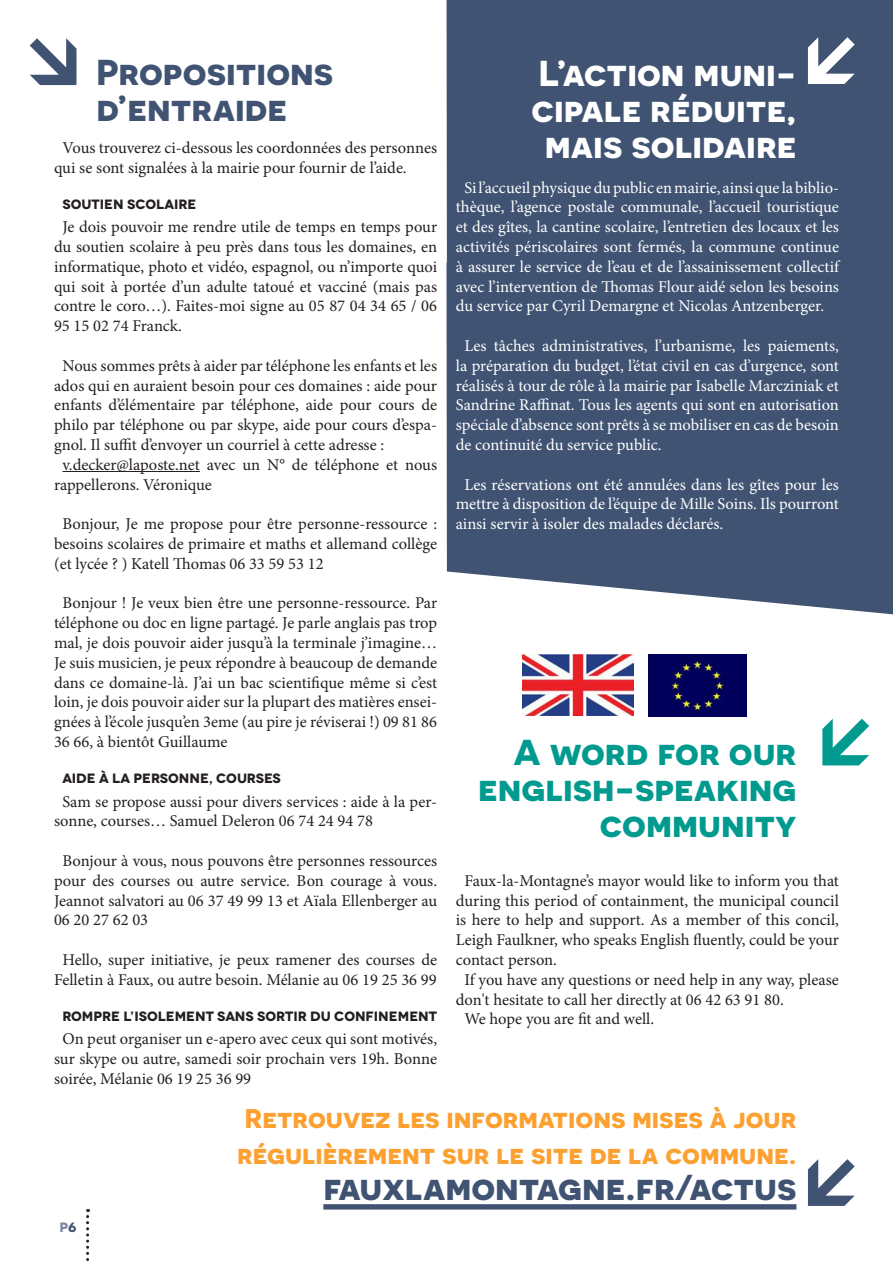
<style>
.page{position:relative;width:893px;height:1263px;background:#fff}
.page>*{position:absolute;margin:0;border:0;box-sizing:border-box;transform-origin:0 0}
.t1{font:700 36px/36px "Novecentosanswide";color:#405372}
.t2{font:700 36px/36px "Novecentosanswide";color:#fff;text-align:center}
.t3{font:700 36px/36px "Novecentosanswide";color:#009a8e;text-align:right}
.t4{font:700 27px/36px "Novecentosanswide";color:#fca131}
.t5{font:16.5px/19.8px "Minion Pro";color:#241f1f;text-align:justify}
.t6{font:16.5px/19.8px "Minion Pro";color:#fff;text-align:justify}
.t7{font:700 13.5px "Novecentowide";color:#241f1f}
.t8{font:700 13.5px "Novecentowide";color:#8087a1}
.s1{color:#405372}
</style>
<div class="page">
<svg style="left:86px;top:1209px;width:3px;height:53px"></svg>
<svg style="left:446px;top:262px;width:447px;height:352px;background:#4d5f7b"></svg>
<div style="left:447px;top:0;width:446px;height:305px;background:#405372"></div>
<hr style="left:63px;top:471px;width:137px;height:1px;background:#241f1f">
<svg style="left:30px;top:38px;width:46px;height:47px"></svg>
<svg style="left:822px;top:719px;width:47px;height:46px"></svg>
<svg style="left:808px;top:37px;width:47px;height:47px"></svg>
<img style="left:522px;top:655px;width:111px;height:61px">
<img style="left:648px;top:655px;width:99px;height:61px">
<div style="left:323px;top:1204px;width:473px;height:5px;background:#405372"></div>
<svg style="left:808px;top:1159px;width:47px;height:47px"></svg>
<h1 class="t1" style="left:96px;top:53px;width:238px">Propositions d’entraide</h1>
<h1 class="t2" style="left:532px;top:55px;width:266px">L’action muni&shy;cipale réduite, mais solidaire</h1>
<p class="t6" style="left:456px;top:178px;width:385px;text-indent:9px">Si l’accueil physique du public en mairie, ainsi que la biblio&shy;thèque, l’agence postale communale, l’accueil touristique et des gîtes, la cantine scolaire, l’entretien des locaux et les activités périscolaires sont fermés, la commune continue à assurer le service de l’eau et de l’assainissement collectif avec l’intervention de Thomas Flour aidé selon les besoins du service par Cyril Demargne et Nicolas Antzenberger.</p>
<p class="t6" style="left:456px;top:336px;width:385px;text-indent:9px">Les tâches administratives, l’urbanisme, les paiements, la préparation du budget, l’état civil en cas d’urgence, sont réalisés à tour de rôle à la mairie par Isabelle Marcziniak et Sandrine Raffinat. Tous les agents qui sont en autorisation spéciale d’absence sont prêts à se mobiliser en cas de besoin de continuité du service public.</p>
<p class="t6" style="left:456px;top:475px;width:385px;text-indent:9px">Les réservations ont été annulées dans les gîtes pour les mettre à disposition de l’équipe de Mille Soins. Ils pourront ainsi servir à isoler des malades déclarés.</p>
<p class="t5" style="left:54px;top:138px;width:385px;text-indent:9px">Vous trouverez ci-dessous les coordonnées des personnes qui se sont signalées à la mairie pour fournir de l’aide.</p>
<p class="t7" style="left:63px;top:196px;width:135px">SOUTIEN SCOLAIRE</p>
<p class="t5" style="left:54px;top:217px;width:385px;text-indent:9px">Je dois pouvoir me rendre utile de temps en temps pour du soutien scolaire à peu près dans tous les domaines, en informatique, photo et vidéo, espagnol, ou n’importe quoi qui soit à portée d’un adulte tatoué et vacciné (mais pas contre le coro…). Faites-moi signe au 05 87 04 34 65 / 06<br>95 15 02 74 Franck.</p>
<p class="t5" style="left:63px;top:356px;width:376px">Nous sommes prêts à aider par téléphone les enfants et les</p>
<p class="t5" style="left:54px;top:376px;width:385px">ados qui en auraient besoin pour ces domaines : aide pour</p>
<p class="t5" style="left:54px;top:395px;width:385px">enfants d’élémentaire par téléphone, aide pour cours de</p>
<p class="t5" style="left:54px;top:415px;width:385px">philo par téléphone ou par skype, aide pour cours d’espa-</p>
<p class="t5" style="left:54px;top:435px;width:332px">gnol. Il suffit d’envoyer un courriel à cette adresse :</p>
<p class="t5" style="left:63px;top:455px;width:376px">v.decker@laposte.net avec un N° de téléphone et nous</p>
<p class="t5" style="left:54px;top:475px;width:159px">rappellerons. Véronique</p>
<p class="t5" style="left:54px;top:514px;width:385px;text-indent:9px">Bonjour, Je me propose pour être personne-ressource : besoins scolaires de primaire et maths et allemand collège (et lycée ? ) Katell Thomas 06 33 59 53 12</p>
<p class="t5" style="left:54px;top:593px;width:385px;text-indent:9px">Bonjour ! Je veux bien être une personne-ressource. Par téléphone ou doc en ligne partagé. Je parle anglais pas trop mal, je dois pouvoir aider jusqu’à la terminale j’imagine… Je suis musicien, je peux répondre à beaucoup de demande dans ce domaine-là. J’ai un bac scientifique même si c’est loin, je dois pouvoir aider sur la plupart des matières ensei&shy;gnées à l’école jusqu’en 3eme (au pire je réviserai !) 09 81 86<br>36 66, à bientôt Guillaume</p>
<p class="t7" style="left:63px;top:770px;width:220px">AIDE À LA PERSONNE, COURSES</p>
<p class="t5" style="left:54px;top:791px;width:385px;text-indent:9px">Sam se propose aussi pour divers services : aide à la per&shy;sonne, courses… Samuel Deleron 06 74 24 94 78</p>
<p class="t5" style="left:54px;top:851px;width:385px;text-indent:9px">Bonjour à vous, nous pouvons être personnes ressources pour des courses ou autre service. Bon courage à vous.<br>Jeannot salvatori au 06 37 49 99 13 et Aïala Ellenberger au 06 20 27 62 03</p>
<p class="t5" style="left:54px;top:950px;width:385px;text-align:center">Hello, super initiative, je peux ramener des courses de<br>Felletin à Faux, ou autre besoin. Mélanie au 06 19 25 36 99</p>
<p class="t7" style="left:63px;top:1007px;width:376px">ROMPRE L’ISOLEMENT SANS SORTIR DU CONFINEMENT</p>
<p class="t5" style="left:54px;top:1029px;width:385px;text-indent:9px">On peut organiser un e-apero avec ceux qui sont motivés, sur skype ou autre, samedi soir prochain vers 19h. Bonne soirée, Mélanie 06 19 25 36 99</p>
<h1 class="t3" style="left:478px;top:734px;width:320px">A word for our english-speaking community</h1>
<p class="t5" style="left:464px;top:871px;width:376px">Faux-la-Montagne’s mayor would like to inform you that</p>
<p class="t5" style="left:456px;top:890px;width:385px">during this period of containment, the municipal council</p>
<p class="t5" style="left:456px;top:910px;width:385px">is here to help and support. As a member of this concil,</p>
<p class="t5" style="left:456px;top:930px;width:385px">Leigh Faulkner, who speaks English fluently, could be your</p>
<p class="t5" style="left:456px;top:950px;width:103px">contact person.</p>
<p class="t5" style="left:464px;top:970px;width:376px">If you have any questions or need help in any way, please</p>
<p class="t5" style="left:456px;top:989px;width:329px">don't hesitate to call her directly at 06 42 63 91 80.</p>
<p class="t5" style="left:464px;top:1009px;width:191px">We hope you are fit and well.</p>
<p class="t8" style="left:60px;top:1219px;width:18px">P<span class="s1">6</span></p>
<h2 class="t4" style="left:237px;top:1100px;width:561px">Retrouvez les informations mises à jour régulièrement sur le site de la commune.</h2>
<h1 class="t1" style="left:323px;top:1169px;width:475px">fauxlamontagne.fr/actus</h1>
</div>
